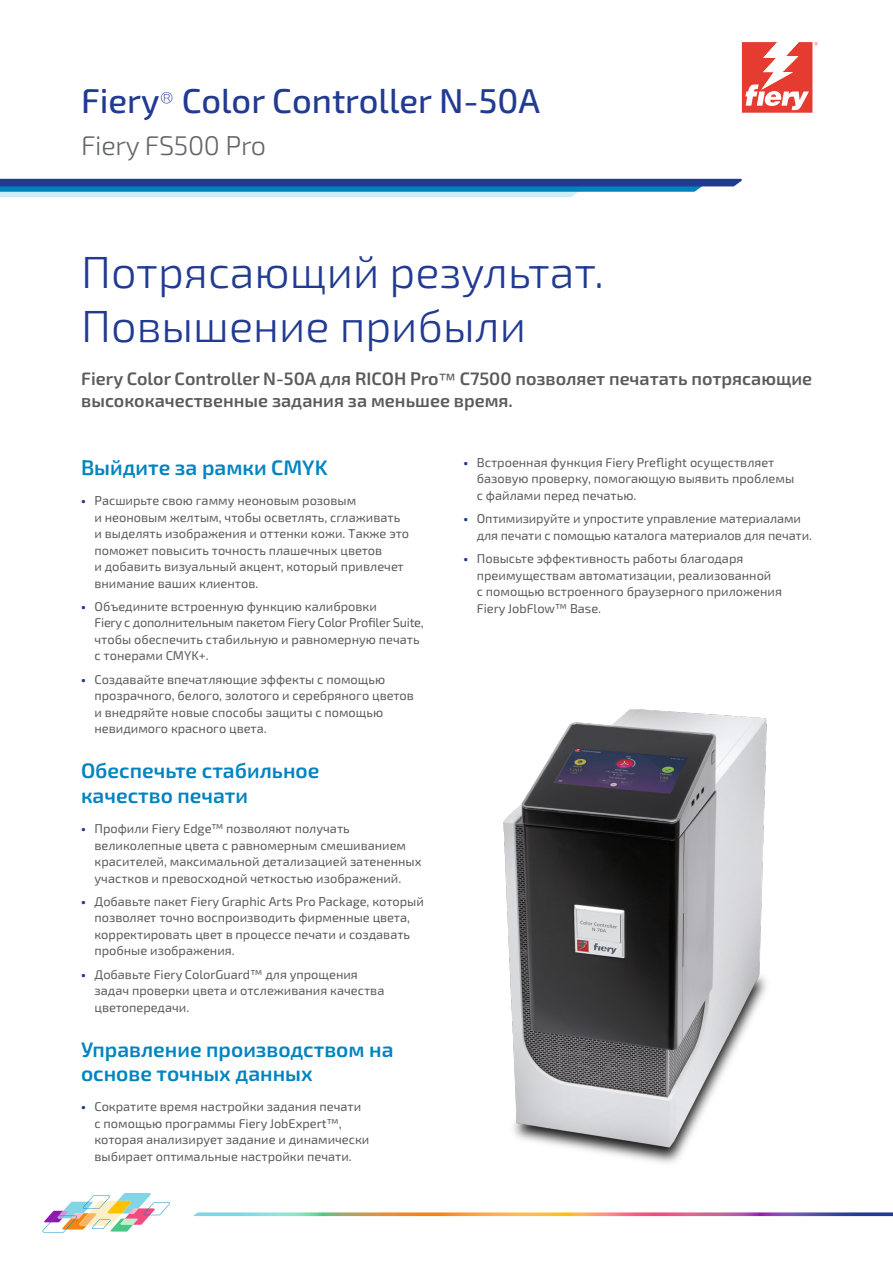
<style>
.page{position:relative;width:893px;height:1263px;background:#fff}
.page>*{position:absolute;margin:0;border:0;box-sizing:border-box;transform-origin:0 0}
.t1{font:300 45px/54px "Exo 2";color:#213a92}
.t2{font:500 34.5px "Exo 2";color:#213a92}
.t3{font:300 27px "Exo 2";letter-spacing:-.01em;color:#63656a}
.t4{font:600 21px/24.8px "Exo 2";color:#0084c0}
.t5{font:600 18px/22.5px "Exo 2";color:#5b5b5b}
.t6{font:12.75px/16.5px "Exo 2";color:#5b5b5b}
.s1{font-weight:200;font-size:25.5px}
.s2{font-family:"Freight Sans Pro";font-weight:500}
.s3{font-weight:800;color:#213a92}
</style>
<div class="page">
<svg style="left:193px;top:1212px;width:700px;height:4px;background:#be998f"></svg>
<svg style="left:42px;top:1193px;width:128px;height:39px"></svg>
<svg style="left:742px;top:42px;width:76px;height:71px"></svg>
<svg style="left:0;top:179px;width:742px;height:18px;background:#5187be"></svg>
<img style="left:503px;top:709px;width:264px;height:454px">
<h2 class="t2" style="left:81px;top:76px;width:461px">Fiery<span class="s1">®</span> Color Controller N-50A</h2>
<h3 class="t3" style="left:81px;top:126px;width:187px">Fiery FS500 Pro</h3>
<h1 class="t1" style="left:81px;top:243px;width:524px">Потрясающий результат.<br>Повышение прибыли</h1>
<h3 class="t5" style="left:81px;top:366px;width:732px">Fiery Color Controller N-50A для RICOH Pro<span class="s2">™</span> C7500 позволяет печатать потрясающие высококачественные задания за меньшее время.</h3>
<h3 class="t4" style="left:81px;top:455px;width:248px">Выйдите за рамки CMYK</h3>
<p class="t6" style="left:95px;top:492px;width:316px;text-indent:-14px"><span class="s3">•</span> Расширьте свою гамму неоновым розовым<br>и неоновым желтым, чтобы осветлять, сглаживать и выделять изображения и оттенки кожи. Также это поможет повысить точность плашечных цветов<br>и добавить визуальный акцент, который привлечет внимание ваших клиентов.</p>
<p class="t6" style="left:95px;top:598px;width:331px;text-indent:-14px"><span class="s3">•</span> Объедините встроенную функцию калибровки<br>Fiery с дополнительным пакетом Fiery Color Profiler Suite, чтобы обеспечить стабильную и равномерную печать с тонерами CMYK+.</p>
<p class="t6" style="left:95px;top:670px;width:321px;text-indent:-14px"><span class="s3">•</span> Создавайте впечатляющие эффекты с помощью прозрачного, белого, золотого и серебряного цветов и внедряйте новые способы защиты с помощью невидимого красного цвета.</p>
<h3 class="t4" style="left:81px;top:758px;width:240px">Обеспечьте стабильное качество печати</h3>
<p class="t6" style="left:95px;top:820px;width:328px;text-indent:-14px"><span class="s3">•</span> Профили Fiery Edge™ позволяют получать великолепные цвета с равномерным смешиванием красителей, максимальной детализацией затененных участков и превосходной четкостью изображений.</p>
<p class="t6" style="left:95px;top:892px;width:331px;text-indent:-14px"><span class="s3">•</span> Добавьте пакет Fiery Graphic Arts Pro Package, который позволяет точно воспроизводить фирменные цвета, корректировать цвет в процессе печати и создавать пробные изображения.</p>
<p class="t6" style="left:95px;top:965px;width:291px;text-indent:-14px"><span class="s3">•</span> Добавьте Fiery ColorGuard™ для упрощения задач проверки цвета и отслеживания качества цветопередачи.</p>
<h3 class="t4" style="left:81px;top:1036px;width:314px">Управление производством на основе точных данных</h3>
<p class="t6" style="left:95px;top:1098px;width:276px;text-indent:-14px"><span class="s3">•</span> Сократите время настройки задания печати с помощью программы Fiery JobExpert™, которая анализирует задание и динамически выбирает оптимальные настройки печати.</p>
<p class="t6" style="left:477px;top:454px;width:319px;text-indent:-14px"><span class="s3">•</span> Встроенная функция Fiery Preflight осуществляет базовую проверку, помогающую выявить проблемы с файлами перед печатью.</p>
<p class="t6" style="left:477px;top:510px;width:337px;text-indent:-14px"><span class="s3">•</span> Оптимизируйте и упростите управление материалами для печати с помощью каталога материалов для печати.</p>
<p class="t6" style="left:477px;top:550px;width:307px;text-indent:-14px"><span class="s3">•</span> Повысьте эффективность работы благодаря преимуществам автоматизации, реализованной<br>с помощью встроенного браузерного приложения Fiery JobFlow™ Base.</p>
</div>
